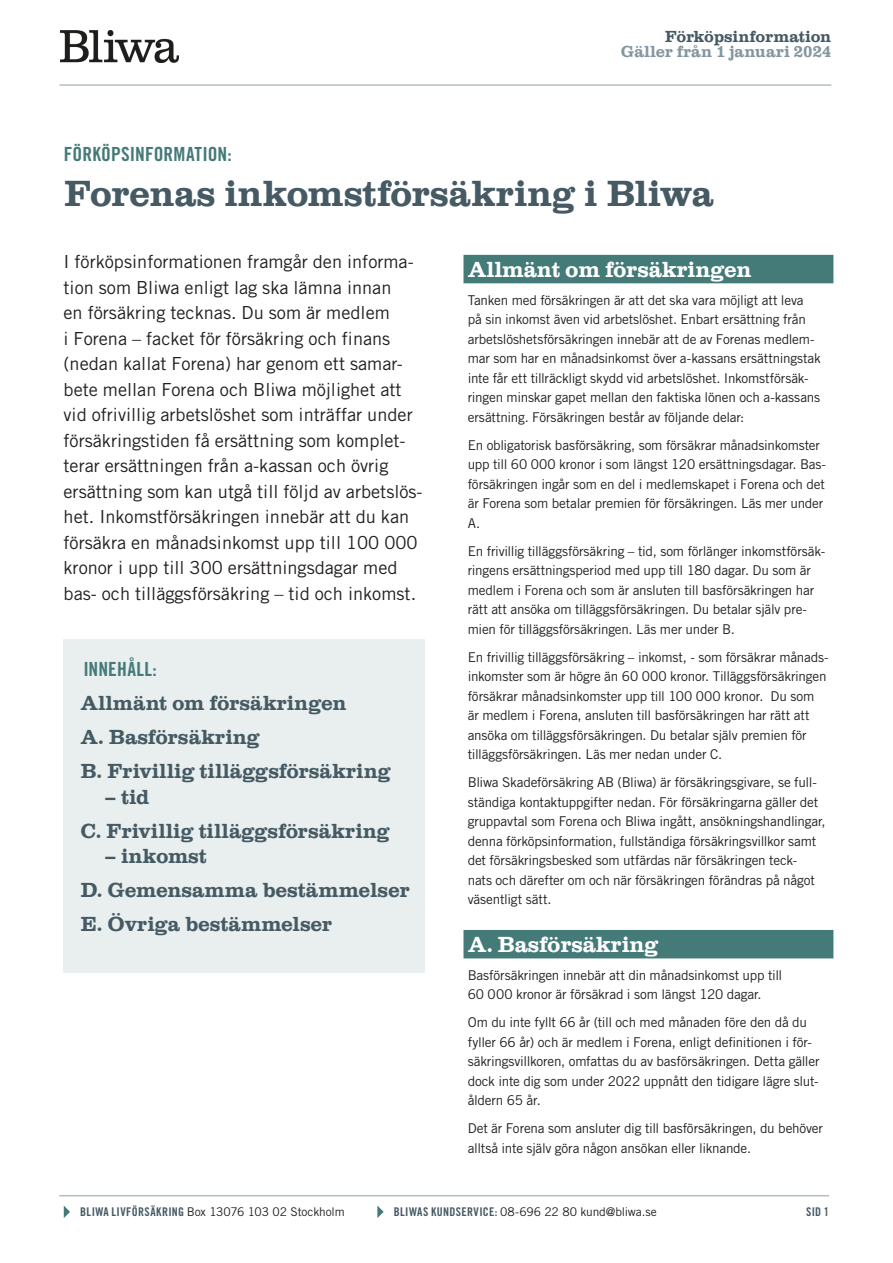
<style>
.page{position:relative;width:893px;height:1263px;background:#fff}
.page>*{position:absolute;margin:0;border:0;box-sizing:border-box;transform-origin:0 0}
.Rubrik_Clerendon{font:700 37.5px "Clarendon Com";letter-spacing:-.01em;color:#465a64}
.Grönrubrik{font:700 22.5px "Clarendon Com";letter-spacing:-.01em;color:#fff}
.Rubrik_Clerendon-2{font:700 21px "Clarendon Com";letter-spacing:-.005em;color:#465a64}
.Grön_versalrubrik_liten{font:19.5px "Trade Gothic LT Std Bd Cn 20";letter-spacing:.005em;color:#447a78}
.Ingress{font:18px/25.5px "Trade Gothic LT Std";color:#231f20}
.Rubrik_Clerendon-3{font:700 16.5px "Clarendon Com";color:#83969f}
.Rubrik_Clerendon-4{font:700 16.5px "Clarendon Com";letter-spacing:-.02em;color:#465a64}
.Bröd{font:13.5px/19.5px "Trade Gothic LT Std";letter-spacing:-.015em;color:#231f20}
.Bröd_första_raden{font:13.5px/19.5px "Trade Gothic LT Std";letter-spacing:-.015em;color:#231f20}
.t1{font:12px "Trade Gothic LT Std";letter-spacing:-.01em;color:#231f20}
.t2{font:12px "Trade Gothic LT Std Bd Cn 20";color:#465a64}
.s1{font-family:"Trade Gothic LT Std Bd Cn 20";color:#465a64}
</style>
<div class="page">
<svg style="left:64px;top:1206px;width:6px;height:12px"></svg>
<svg style="left:377px;top:1205px;width:7px;height:13px"></svg>
<hr style="left:59px;top:1195px;width:770px;height:1px;background:#b1bfc0">
<div style="left:463px;top:255px;width:370px;height:28px;background:#447a78"></div>
<div style="left:463px;top:930px;width:370px;height:28px;background:#447a78"></div>
<div style="left:63px;top:639px;width:362px;height:334px;background:#e9efef"></div>
<img style="left:60px;top:30px;width:119px;height:32px">
<hr style="left:60px;top:84px;width:771px;height:2px;background:#b1bfc0">
<p class="Rubrik_Clerendon-4" style="left:665px;top:28px;width:168px">Förköpsinformation</p>
<p class="Rubrik_Clerendon-3" style="left:621px;top:43px;width:212px">Gäller från 1 januari 2024</p>
<p class="Grön_versalrubrik_liten" style="left:64px;top:143px;width:169px">FÖRKÖPSINFORMATION:</p>
<p class="Rubrik_Clerendon" style="left:64px;top:172px;width:652px">Forenas inkomstförsäkring i Bliwa</p>
<p class="Ingress" style="left:64px;top:249px;width:361px">I förköpsinformationen framgår den informa&shy;tion som Bliwa enligt lag ska lämna innan<br>en försäkring tecknas. Du som är medlem<br>i Forena – facket för försäkring och finans (nedan kallat Forena) har genom ett samar&shy;bete mellan Forena och Bliwa möjlighet att vid ofrivillig arbetslöshet som inträffar under försäkringstiden få ersättning som komplet&shy;terar ersättningen från a-kassan och övrig ersättning som kan utgå till följd av arbetslös&shy;het. Inkomstförsäkringen innebär att du kan försäkra en månadsinkomst upp till 100 000 kronor i upp till 300 ersättningsdagar med bas- och tilläggsförsäkring – tid och inkomst.</p>
<p class="Grön_versalrubrik_liten" style="left:83px;top:657px;width:75px">INNEHÅLL:</p>
<p class="Rubrik_Clerendon-2" style="left:80px;top:691px;width:268px">Allmänt om försäkringen</p>
<p class="Rubrik_Clerendon-2" style="left:80px;top:725px;width:181px">A. Basförsäkring</p>
<p class="Rubrik_Clerendon-2" style="left:80px;top:759px;width:312px">B. Frivillig tilläggsförsäkring</p>
<p class="Rubrik_Clerendon-2" style="left:104px;top:784px;width:47px">– tid</p>
<p class="Rubrik_Clerendon-2" style="left:80px;top:818px;width:311px">C. Frivillig tilläggsförsäkring</p>
<p class="Rubrik_Clerendon-2" style="left:104px;top:844px;width:104px">– inkomst</p>
<p class="Rubrik_Clerendon-2" style="left:80px;top:878px;width:331px">D. Gemensamma bestämmelser</p>
<p class="Rubrik_Clerendon-2" style="left:80px;top:912px;width:254px">E. Övriga bestämmelser</p>
<p class="Grönrubrik" style="left:468px;top:256px;width:285px">Allmänt om försäkringen</p>
<p class="Bröd_första_raden" style="left:468px;top:290px;width:355px">Tanken med försäkringen är att det ska vara möjligt att leva på sin inkomst även vid arbetslöshet. Enbart ersättning från arbetslöshetsförsäkringen innebär att de av Forenas medlem&shy;mar som har en månadsinkomst över a-kassans ersättningstak inte får ett tillräckligt skydd vid arbetslöshet. Inkomstförsäk&shy;ringen minskar gapet mellan den faktiska lönen och a-kassans ersättning. Försäkringen består av följande delar:</p>
<p class="Bröd" style="left:468px;top:435px;width:360px">En obligatorisk basförsäkring, som försäkrar månadsinkomster upp till 60 000 kronor i som längst 120 ersättningsdagar. Bas&shy;försäkringen ingår som en del i medlemskapet i Forena och det är Forena som betalar premien för försäkringen. Läs mer under A.</p>
<p class="Bröd" style="left:468px;top:541px;width:359px">En frivillig tilläggsförsäkring – tid, som förlänger inkomstförsäk&shy;ringens ersättningsperiod med upp till 180 dagar. Du som är medlem i Forena och som är ansluten till basförsäkringen har rätt att ansöka om tilläggsförsäkringen. Du betalar själv pre&shy;mien för tilläggsförsäkringen. Läs mer under B.</p>
<p class="Bröd" style="left:468px;top:647px;width:362px">En frivillig tilläggsförsäkring – inkomst, - som försäkrar månads&shy;inkomster som är högre än 60 000 kronor. Tilläggsförsäkringen försäkrar månadsinkomster upp till 100 000 kronor. Du som är medlem i Forena, ansluten till basförsäkringen har rätt att ansöka om tilläggsförsäkringen. Du betalar själv premien för tilläggsförsäkringen. Läs mer nedan under C.</p>
<p class="Bröd" style="left:468px;top:772px;width:359px">Bliwa Skadeförsäkring AB (Bliwa) är försäkringsgivare, se full&shy;ständiga kontaktuppgifter nedan. För försäkringarna gäller det gruppavtal som Forena och Bliwa ingått, ansökningshandlingar, denna förköpsinformation, fullständiga försäkringsvillkor samt det försäkringsbesked som utfärdas när försäkringen teck-<br>nats och därefter om och när försäkringen förändras på något väsentligt sätt.</p>
<p class="Grönrubrik" style="left:468px;top:931px;width:192px">A. Basförsäkring</p>
<p class="Bröd_första_raden" style="left:468px;top:965px;width:316px">Basförsäkringen innebär att din månadsinkomst upp till<br>60 000 kronor är försäkrad i som längst 120 dagar.</p>
<p class="Bröd" style="left:468px;top:1012px;width:353px">Om du inte fyllt 66 år (till och med månaden före den då du fyller 66 år) och är medlem i Forena, enligt definitionen i för&shy;säkringsvillkoren, omfattas du av basförsäkringen. Detta gäller dock inte dig som under 2022 uppnått den tidigare lägre slut&shy;åldern 65 år.</p>
<p class="Bröd" style="left:468px;top:1118px;width:357px">Det är Forena som ansluter dig till basförsäkringen, du behöver alltså inte själv göra någon ansökan eller liknande.</p>
<p class="t1" style="left:80px;top:1204px;width:266px"><span class="s1">BLIWA LIVFÖRSÄKRING</span> Box 13076 103 02 Stockholm</p>
<p class="t1" style="left:394px;top:1204px;width:264px"><span class="s1">BLIWAS KUNDSERVICE:</span> 08-696 22 80 kund@bliwa.se</p>
<p class="t2" style="left:806px;top:1204px;width:25px">SID 1</p>
</div>
